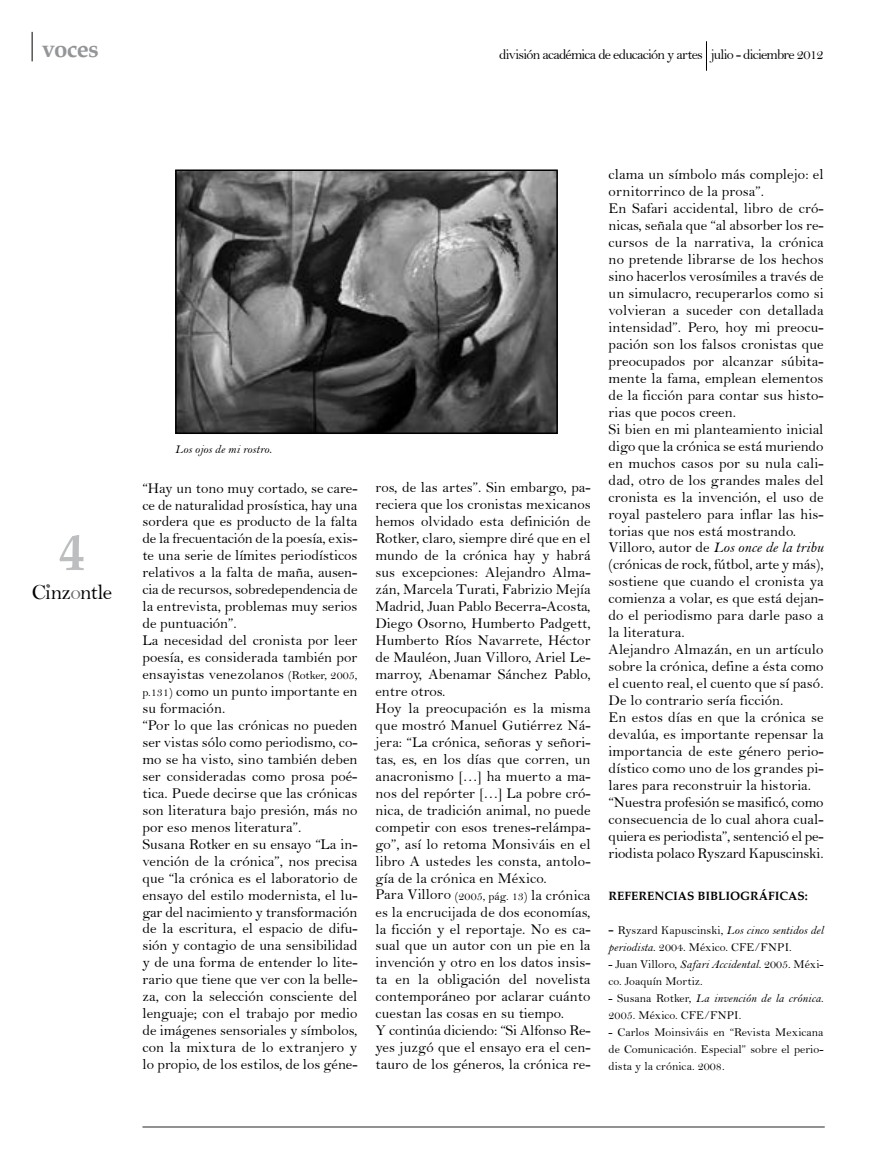
<style>
.page{position:relative;width:893px;height:1170px;background:#fff}
.page>*{position:absolute;margin:0;border:0;box-sizing:border-box;transform-origin:0 0}
.t1{font:700 52.5px "Palatino";color:#bcbec0}
.t2{font:700 24px "Palatino";letter-spacing:-.03em;color:#939598}
.t3{font:21.6px "Bell";letter-spacing:-.03em;color:#000}
.t4{font:15px/17px "Bell";letter-spacing:.005em;color:#000}
.t5{font:15px "Bell MT Italic";letter-spacing:.005em;color:#000}
.t6{font:14.4px "Bell";letter-spacing:-.05em;color:#000}
.t7{font:12px/17px "Bell";letter-spacing:.005em;color:#000}
.t8{font:12px "Bell MT Italic";letter-spacing:.005em;color:#000}
.t9{font:700 12px "Palatino";color:#000}
.s1{color:#6d6e71}
.s2{font-size:12px}
.s3{font-family:"Garamond"}
.s4{font-family:"Bell"}
.s5{font-size:15px}
.s6{font-family:"Bell MT Italic"}
</style>
<div class="page">
<svg style="left:32px;top:32px;width:1px;height:29px"></svg>
<hr style="left:142px;top:1126px;width:683px;height:1px;background:#6d6e71">
<hr style="left:706px;top:41px;width:1px;height:30px;background:#000">
<svg style="left:47px;top:584px;width:3px;height:4px"></svg>
<img style="left:178px;top:172px;width:377px;height:259px">
<div style="left:175px;top:169px;width:383px;height:265px;border:2px solid #000"></div>
<h2 class="t2" style="left:42px;top:28px;width:59px">voces</h2>
<p class="t6" style="left:499px;top:46px;width:326px">división académica de educación y artes julio - diciembre 2012</p>
<h1 class="t1" style="left:59px;top:507px;width:28px">4</h1>
<h3 class="t3" style="left:32px;top:579px;width:82px">Cinz<span class="s1">o</span>ntle</h3>
<p class="t8" style="left:175px;top:441px;width:98px">Los ojos de mi rostro.</p>
<p class="t4" style="left:142px;top:479px;width:217px">“Hay un tono muy cortado, se care&shy;ce de naturalidad prosística, hay una sordera que es producto de la falta de la frecuentación de la poesía, exis&shy;te una serie de límites periodísticos relativos a la falta de maña, ausen&shy;cia de recursos, sobredependencia de la entrevista, problemas muy serios de puntuación”.<br>La necesidad del cronista por leer poesía, es considerada también por ensayistas venezolanos <span class="s2">(Rotker, 2005, p.131)</span> como un punto importante en su formación.<br>“Por lo que las crónicas no pueden ser vistas sólo como periodismo, co&shy;mo se ha visto, sino también deben ser consideradas como prosa poé&shy;tica. Puede decirse que las crónicas son literatura bajo presión, más no por eso menos literatura”.<br>Susana Rotker en su ensayo “La in&shy;vención de la crónica”, nos precisa que “la crónica es el laboratorio de ensayo del estilo modernista, el lu&shy;gar del nacimiento y transformación de la escritura, el espacio de difu&shy;sión y contagio de una sensibilidad y de una forma de entender lo lite&shy;rario que tiene que ver con la belle&shy;za, con la selección consciente del lenguaje; con el trabajo por medio de imágenes sensoriales y símbolos, con la mixtura de lo extranjero y lo propio, de los estilos, de los géne-</p>
<p class="t4" style="left:375px;top:479px;width:217px">ros, de las artes”. Sin embargo, pa&shy;reciera que los cronistas mexicanos hemos olvidado esta definición de Rotker, claro, siempre diré que en el mundo de la crónica hay y habrá sus excepciones: Alejandro Alma&shy;zán, Marcela Turati, Fabrizio Mejía Madrid, Juan Pablo Becerra-Acosta, Diego Osorno, Humberto Padgett, Humberto Ríos Navarrete, Héctor de Mauléon, Juan Villoro, Ariel Le&shy;marroy, Abenamar Sánchez Pablo, entre otros.<br>Hoy la preocupación es la misma que mostró Manuel Gutiérrez Ná&shy;jera: “La crónica, señoras y señori&shy;tas, es, en los días que corren, un anacronismo <span class="s3">[…]</span> ha muerto a ma&shy;nos del repórter <span class="s3">[…]</span> La pobre cró&shy;nica, de tradición animal, no puede competir con esos trenes-relámpa&shy;go”, así lo retoma Monsiváis en el libro A ustedes les consta, antolo&shy;gía de la crónica en México.<br>Para Villoro <span class="s2">(2005, pág. 13)</span> la crónica es la encrucijada de dos economías, la ficción y el reportaje. No es ca&shy;sual que un autor con un pie en la invención y otro en los datos insis&shy;ta en la obligación del novelista contemporáneo por aclarar cuánto cuestan las cosas en su tiempo.<br>Y continúa diciendo: “Si Alfonso Re&shy;yes juzgó que el ensayo era el cen&shy;tauro de los géneros, la crónica re-</p>
<p class="t4" style="left:609px;top:166px;width:217px">clama un símbolo más complejo: el ornitorrinco de la prosa”.<br>En Safari accidental, libro de cró&shy;nicas, señala que “al absorber los re&shy;cursos de la narrativa, la crónica no pretende librarse de los hechos sino hacerlos verosímiles a través de un simulacro, recuperarlos como si volvieran a suceder con detallada intensidad”. Pero, hoy mi preocu&shy;pación son los falsos cronistas que preocupados por alcanzar súbita&shy;mente la fama, emplean elementos de la ficción para contar sus histo&shy;rias que pocos creen.<br>Si bien en mi planteamiento inicial digo que la crónica se está muriendo en muchos casos por su nula cali&shy;dad, otro de los grandes males del cronista es la invención, el uso de royal pastelero para inflar las his&shy;torias que nos está mostrando.</p>
<p class="t5" style="left:609px;top:538px;width:216px"><span class="s4">Villoro, autor de</span> Los once de la tribu</p>
<p class="t4" style="left:609px;top:556px;width:217px">(crónicas de rock, fútbol, arte y más), sostiene que cuando el cronista ya comienza a volar, es que está dejan&shy;do el periodismo para darle paso a la literatura.<br>Alejandro Almazán, en un artículo sobre la crónica, define a ésta como el cuento real, el cuento que sí pasó.<br>De lo contrario sería ficción.<br>En estos días en que la crónica se devalúa, es importante repensar la importancia de este género perio&shy;dístico como uno de los grandes pi&shy;lares para reconstruir la historia. “Nuestra profesión se masificó, como consecuencia de lo cual ahora cual&shy;quiera es periodista”, sentenció el pe&shy;riodista polaco Ryszard Kapuscinski.</p>
<p class="t9" style="left:609px;top:885px;width:201px">REFERENCIAS BIBLIOGRÁFICAS:</p>
<p class="t7" style="left:609px;top:921px;width:216px"><span class="s5">-</span> Ryszard Kapuscinski, <span class="s6">Los cinco sentidos del periodista</span>. 2004. México. CFE/FNPI.</p>
<p class="t7" style="left:609px;top:955px;width:216px">- Juan Villoro, <span class="s6">Safari Accidental</span>. 2005. Méxi&shy;co. Joaquín Mortiz.</p>
<p class="t8" style="left:609px;top:991px;width:217px"><span class="s4">- Susana Rotker,</span> La invención de la crónica<span class="s4">.</span></p>
<p class="t7" style="left:609px;top:1006px;width:134px">2005. México. CFE/FNPI.</p>
<p class="t7" style="left:609px;top:1023px;width:216px;text-align:justify">- Carlos Moinsiváis en “Revista Mexicana de Comunicación. Especial” sobre el perio&shy;dista y la crónica. 2008.</p>
</div>
